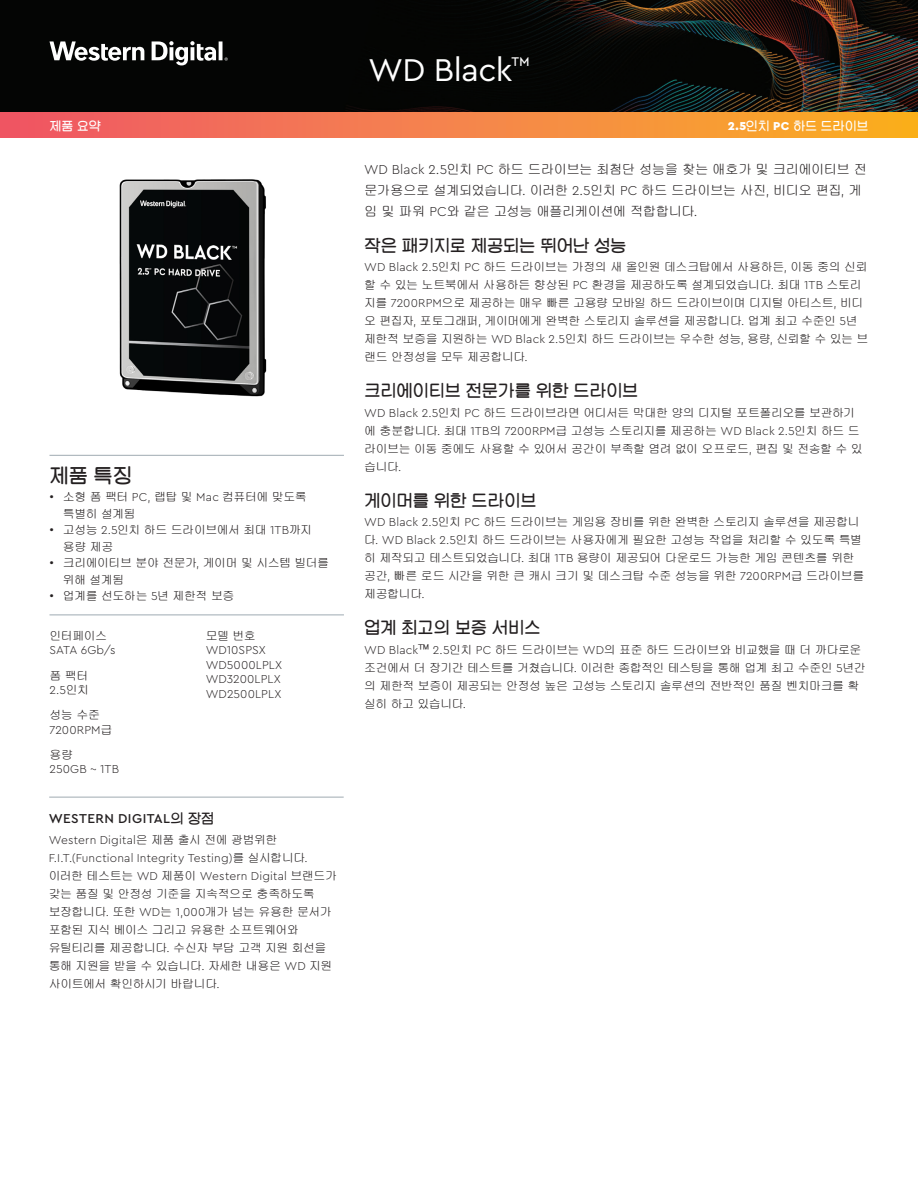
<style>
.page{position:relative;width:918px;height:1188px;background:#fff}
.page>*{position:absolute;margin:0;border:0;box-sizing:border-box;transform-origin:0 0}
.t1{font:33px "Cera PRO";letter-spacing:-.015em;color:#fff}
.t2{font:19.5px "Tae Gulim";color:#231f20}
.t3{font:16.5px "Tae Gulim";letter-spacing:-.025em;color:#231f20}
.t4{font:13.5px/21px "Gulim";letter-spacing:-.055em;color:#231f20}
.t5{font:500 13.5px "Cera PRO";letter-spacing:.025em;color:#231f20}
.t6{font:12px/18px "Gulim";letter-spacing:-.045em;color:#231f20}
.t7{font:300 12px/14.4px "Cera PRO";letter-spacing:.01em;color:#231f20}
.t8{font:12px "Tae Gulim";letter-spacing:-.005em;color:#fff}
.s1{font-family:"Cera PRO";font-weight:900}
.s2{font-family:"Cera PRO";font-weight:300}
.s3{font-family:"Gulim";font-weight:400}
.s4{font-family:"Tae Gulim";font-weight:400}
</style>
<div class="page">
<img style="left:0;top:0;width:918px;height:112px">
<svg style="left:49px;top:41px;width:95px;height:20px"></svg>
<svg style="left:152px;top:41px;width:76px;height:24px"></svg>
<img style="left:119px;top:179px;width:148px;height:218px">
<hr style="left:49px;top:797px;width:295px;height:1px;background:#9faab2">
<hr style="left:49px;top:615px;width:295px;height:1px;background:#9faab2">
<hr style="left:49px;top:455px;width:295px;height:1px;background:#9faab2">
<div style="left:0;top:112px;width:918px;height:26px;background:linear-gradient(to right,#ef576b,#fab023)"></div>
<h1 class="t1" style="left:368px;top:48px;width:163px">WD Black<sup>™</sup></h1>
<p class="t8" style="left:49px;top:119px;width:53px">제품 요약</p>
<p class="t8" style="left:728px;top:119px;width:142px"><span class="s1">2.5</span>인치 <span class="s1">PC</span> 하드 드라이브</p>
<h2 class="t2" style="left:49px;top:465px;width:84px">제품 특징</h2>
<p class="t6" style="left:63px;top:489px;width:245px;line-height:16.5px;text-indent:-14px">• 소형 폼 팩터 <span class="s2">PC,</span> 랩탑 및 <span class="s2">Mac</span> 컴퓨터에 맞도록 특별히 설계됨</p>
<p class="t6" style="left:63px;top:522px;width:251px;line-height:16.5px;text-indent:-14px">• 고성능 <span class="s2">2.5</span>인치 하드 드라이브에서 최대 <span class="s2">1TB</span>까지 용량 제공</p>
<p class="t6" style="left:63px;top:555px;width:268px;line-height:16.5px;text-indent:-14px">• 크리에이티브 분야 전문가<span class="s2">,</span> 게이머 및 시스템 빌더를 위해 설계됨</p>
<p class="t6" style="left:49px;top:587px;width:187px">• 업계를 선도하는 <span class="s2">5</span>년 제한적 보증</p>
<p class="t6" style="left:50px;top:627px;width:59px">인터페이스</p>
<p class="t7" style="left:50px;top:643px;width:67px">SATA 6Gb/s</p>
<p class="t6" style="left:50px;top:666px;width:40px">폼 팩터</p>
<p class="t7" style="left:50px;top:682px;width:41px">2.5<span class="s3">인치</span></p>
<p class="t6" style="left:50px;top:706px;width:52px">성능 수준</p>
<p class="t7" style="left:50px;top:722px;width:64px">7200RPM<span class="s3">급</span></p>
<p class="t6" style="left:50px;top:745px;width:25px">용량</p>
<p class="t7" style="left:50px;top:761px;width:71px">250GB ~ 1TB</p>
<p class="t6" style="left:206px;top:627px;width:52px">모델 번호</p>
<p class="t7" style="left:206px;top:643px;width:78px">WD10SPSX<br>WD5000LPLX<br>WD3200LPLX<br>WD2500LPLX</p>
<p class="t5" style="left:49px;top:810px;width:167px">WESTERN DIGITAL<span class="s4">의 장점</span></p>
<p class="t7" style="left:49px;top:831px;width:290px;line-height:18px">Western Digital<span class="s3">은 제품 출시 전에 광범위한<br></span>F.I.T.(Functional Integrity Testing)<span class="s3">를 실시합니다</span>. <span class="s3">이러한 테스트는</span> WD <span class="s3">제품이</span> Western Digital <span class="s3">브랜드가</span></p>
<p class="t6" style="left:49px;top:885px;width:285px">갖는 품질 및 안정성 기준을 지속적으로 충족하도록 보장합니다<span class="s2">.</span> 또한 <span class="s2">WD</span>는 <span class="s2">1,000</span>개가 넘는 유용한 문서가 포함된 지식 베이스 그리고 유용한 소프트웨어와 유틸티리를 제공합니다<span class="s2">.</span> 수신자 부담 고객 지원 회선을 통해 지원을 받을 수 있습니다<span class="s2">.</span> 자세한 내용은 <span class="s2">WD</span> 지원 사이트에서 확인하시기 바랍니다<span class="s2">.</span></p>
<p class="t4" style="left:364px;top:159px;width:505px"><span class="s2">WD Black 2.5</span>인치 <span class="s2">PC</span> 하드 드라이브는 최첨단 성능을 찾는 애호가 및 크리에이티브 전 문가용으로 설계되었습니다<span class="s2">.</span> 이러한 <span class="s2">2.5</span>인치 <span class="s2">PC</span> 하드 드라이브는 사진<span class="s2">,</span> 비디오 편집<span class="s2">,</span> 게 임 및 파워 <span class="s2">PC</span>와 같은 고성능 애플리케이션에 적합합니다<span class="s2">.</span></p>
<h3 class="t3" style="left:364px;top:236px;width:264px">작은 패키지로 제공되는 뛰어난 성능</h3>
<p class="t6" style="left:364px;top:258px;width:506px"><span class="s2">WD Black 2.5</span>인치 <span class="s2">PC</span> 하드 드라이브는 가정의 새 올인원 데스크탑에서 사용하든<span class="s2">,</span> 이동 중의 신뢰 할 수 있는 노트북에서 사용하든 향상된 <span class="s2">PC</span> 환경을 제공하도록 설계되었습니다<span class="s2">.</span> 최대 <span class="s2">1TB</span> 스토리 지를 <span class="s2">7200RPM</span>으로 제공하는 매우 빠른 고용량 모바일 하드 드라이브이며 디지털 아티스트<span class="s2">,</span> 비디 오 편집자<span class="s2">,</span> 포토그래퍼<span class="s2">,</span> 게이머에게 완벽한 스토리지 솔루션을 제공합니다<span class="s2">.</span> 업계 최고 수준인 <span class="s2">5</span>년 제한적 보증을 지원하는 <span class="s2">WD Black 2.5</span>인치 하드 드라이브는 우수한 성능<span class="s2">,</span> 용량<span class="s2">,</span> 신뢰할 수 있는 브 랜드 안정성을 모두 제공합니다<span class="s2">.</span></p>
<h3 class="t3" style="left:364px;top:382px;width:276px">크리에이티브 전문가를 위한 드라이브</h3>
<p class="t6" style="left:364px;top:404px;width:500px"><span class="s2">WD Black 2.5</span>인치 <span class="s2">PC</span> 하드 드라이브라면 어디서든 막대한 양의 디지털 포트폴리오를 보관하기 에 충분합니다<span class="s2">.</span> 최대 <span class="s2">1TB</span>의 <span class="s2">7200RPM</span>급 고성능 스토리지를 제공하는 <span class="s2">WD Black 2.5</span>인치 하드 드 라이브는 이동 중에도 사용할 수 있어서 공간이 부족할 염려 없이 오프로드<span class="s2">,</span> 편집 및 전송할 수 있 습니다<span class="s2">.</span></p>
<h3 class="t3" style="left:364px;top:491px;width:174px">게이머를 위한 드라이브</h3>
<p class="t6" style="left:364px;top:513px;width:502px"><span class="s2">WD Black 2.5</span>인치 <span class="s2">PC</span> 하드 드라이브는 게임용 장비를 위한 완벽한 스토리지 솔루션을 제공합니 다<span class="s2">. WD Black 2.5</span>인치 하드 드라이브는 사용자에게 필요한 고성능 작업을 처리할 수 있도록 특별 히 제작되고 테스트되었습니다<span class="s2">.</span> 최대 <span class="s2">1TB</span> 용량이 제공되어 다운로드 가능한 게임 콘텐츠를 위한 공간<span class="s2">,</span> 빠른 로드 시간을 위한 큰 캐시 크기 및 데스크탑 수준 성능을 위한 <span class="s2">7200RPM</span>급 드라이브를 제공합니다<span class="s2">.</span></p>
<h3 class="t3" style="left:364px;top:619px;width:178px">업계 최고의 보증 서비스</h3>
<p class="t6" style="left:364px;top:641px;width:503px"><span class="s2">WD Black</span>™ <span class="s2">2.5</span>인치 <span class="s2">PC</span> 하드 드라이브는 <span class="s2">WD</span>의 표준 하드 드라이브와 비교했을 때 더 까다로운 조건에서 더 장기간 테스트를 거쳤습니다<span class="s2">.</span> 이러한 종합적인 테스팅을 통해 업계 최고 수준인 <span class="s2">5</span>년간 의 제한적 보증이 제공되는 안정성 높은 고성능 스토리지 솔루션의 전반적인 품질 벤치마크를 확 실히 하고 있습니다<span class="s2">.</span></p>
</div>
